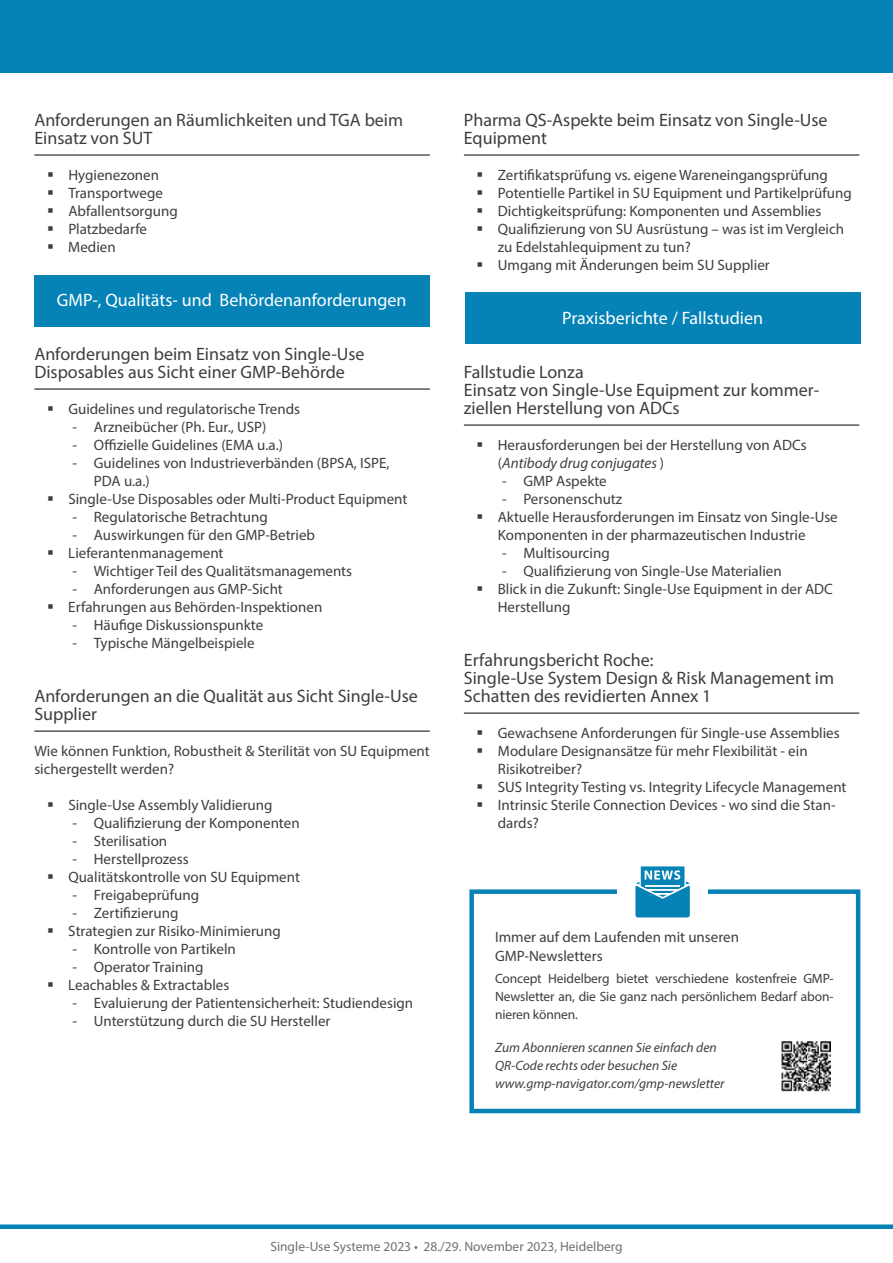
<style>
.page{position:relative;width:893px;height:1263px;background:#fff}
.page>*{position:absolute;margin:0;border:0;box-sizing:border-box;transform-origin:0 0}
.t1{font:18px/18px "Myriad Pro";color:#3e3d40}
.t2{font:18px "Myriad Pro";color:#fff}
.t3{font:15px/18px "Myriad Pro";color:#3e3d40}
.t4{font:13.5px/18px "Myriad Pro";letter-spacing:-.01em;color:#3e3d40;text-align:justify}
.t5{font:italic 13.5px/18px "Myriad Pro";color:#3e3d40}
.t6{font:13.5px "Myriad Pro";color:#707172}
.s1{font-style:italic}
</style>
<div class="page">
<div style="left:0;top:0;width:893px;height:72px;background:#0683b6"></div>
<div style="left:0;top:1224px;width:893px;height:5px;background:#0683b6"></div>
<hr style="left:34px;top:155px;width:396px;height:1px;background:#000">
<hr style="left:34px;top:389px;width:396px;height:1px;background:#000">
<hr style="left:34px;top:731px;width:396px;height:1px;background:#000">
<hr style="left:464px;top:155px;width:395px;height:1px;background:#000">
<hr style="left:464px;top:425px;width:395px;height:1px;background:#000">
<hr style="left:464px;top:713px;width:395px;height:1px;background:#000">
<div style="left:465px;top:293px;width:395px;height:51px;background:#0683b6"></div>
<div style="left:34px;top:275px;width:395px;height:51px;background:#0683b6"></div>
<div style="left:469px;top:889px;width:391px;height:224px;border:4px solid #0683b6"></div>
<img style="left:781px;top:1041px;width:49px;height:50px">
<div style="left:617px;top:874px;width:91px;height:38px;background:#fff"></div>
<svg style="left:635px;top:866px;width:55px;height:51px;background:#409fc6"></svg>
<p class="t1" style="left:34px;top:111px;width:370px">Anforderungen an Räumlichkeiten und TGA beim<br>Einsatz von SUT</p>
<p class="t3" style="left:68px;top:166px;width:111px">Hygienezonen<br>Transportwege<br>Abfallentsorgung<br>Platzbedarfe<br>Medien</p>
<p class="t2" style="left:57px;top:289px;width:351px">GMP-, Qualitäts- und Behördenanforderungen</p>
<p class="t1" style="left:34px;top:345px;width:332px">Anforderungen beim Einsatz von Single-Use<br>Disposables aus Sicht einer GMP-Behörde</p>
<p class="t3" style="left:68px;top:400px;width:233px">Guidelines und regulatorische Trends</p>
<p class="t3" style="left:73px;top:418px;width:195px">- Arzneibücher (Ph. Eur., USP)</p>
<p class="t3" style="left:73px;top:436px;width:212px">- Offizielle Guidelines (EMA u.a.)</p>
<p class="t3" style="left:73px;top:454px;width:318px">- Guidelines von Industrieverbänden (BPSA, ISPE,</p>
<p class="t3" style="left:94px;top:472px;width:57px">PDA u.a.)</p>
<p class="t3" style="left:68px;top:490px;width:341px">Single-Use Disposables oder Multi-Product Equipment</p>
<p class="t3" style="left:73px;top:508px;width:197px">- Regulatorische Betrachtung</p>
<p class="t3" style="left:68px;top:526px;width:248px">- Auswirkungen für den GMP-Betrieb<br>Lieferantenmanagement</p>
<p class="t3" style="left:73px;top:562px;width:281px">- Wichtiger Teil des Qualitätsmanagements</p>
<p class="t3" style="left:68px;top:580px;width:256px">- Anforderungen aus GMP-Sicht<br>Erfahrungen aus Behörden-Inspektionen</p>
<p class="t3" style="left:73px;top:616px;width:192px">- Häufige Diskussionspunkte</p>
<p class="t3" style="left:73px;top:634px;width:184px">- Typische Mängelbeispiele</p>
<p class="t1" style="left:34px;top:687px;width:385px">Anforderungen an die Qualität aus Sicht Single-Use<br>Supplier</p>
<p class="t3" style="left:34px;top:742px;width:397px">Wie können Funktion, Robustheit &amp; Sterilität von SU Equipment sichergestellt werden?</p>
<p class="t3" style="left:68px;top:796px;width:206px">Single-Use Assembly Validierung</p>
<p class="t3" style="left:73px;top:814px;width:229px">- Qualifizierung der Komponenten</p>
<p class="t3" style="left:73px;top:832px;width:96px">- Sterilisation</p>
<p class="t3" style="left:68px;top:850px;width:233px">- Herstellprozess<br>Qualitätskontrolle von SU Equipment</p>
<p class="t3" style="left:73px;top:886px;width:128px">- Freigabeprüfung</p>
<p class="t3" style="left:68px;top:904px;width:214px">- Zertifizierung<br>Strategien zur Risiko-Minimierung</p>
<p class="t3" style="left:73px;top:940px;width:165px">- Kontrolle von Partikeln</p>
<p class="t3" style="left:68px;top:958px;width:163px">- Operator Training<br>Leachables &amp; Extractables</p>
<p class="t3" style="left:73px;top:994px;width:342px">- Evaluierung der Patientensicherheit: Studiendesign</p>
<p class="t3" style="left:73px;top:1012px;width:259px">- Unterstützung durch die SU Hersteller</p>
<p class="t1" style="left:464px;top:111px;width:365px">Pharma QS-Aspekte beim Einsatz von Single-Use<br>Equipment</p>
<p class="t3" style="left:498px;top:166px;width:355px">Zertifikatsprüfung vs. eigene Wareneingangsprüfung Potentielle Partikel in SU Equipment und Partikelprüfung Dichtigkeitsprüfung: Komponenten und Assemblies Qualifizierung von SU Ausrüstung – was ist im Vergleich zu Edelstahlequipment zu tun?<br>Umgang mit Änderungen beim SU Supplier</p>
<p class="t2" style="left:562px;top:307px;width:203px">Praxisberichte / Fallstudien</p>
<p class="t1" style="left:464px;top:363px;width:357px">Fallstudie Lonza<br>Einsatz von Single-Use Equipment zur kommer&shy;ziellen Herstellung von ADCs</p>
<p class="t3" style="left:498px;top:436px;width:310px">Herausforderungen bei der Herstellung von ADCs (<span class="s1">Antibody drug conjugates</span> )</p>
<p class="t3" style="left:502px;top:472px;width:106px">- GMP Aspekte</p>
<p class="t3" style="left:498px;top:490px;width:341px">- Personenschutz<br>Aktuelle Herausforderungen im Einsatz von Single-Use<br>Komponenten in der pharmazeutischen Industrie</p>
<p class="t3" style="left:502px;top:544px;width:109px">- Multisourcing</p>
<p class="t3" style="left:498px;top:562px;width:337px">- Qualifizierung von Single-Use Materialien<br>Blick in die Zukunft: Single-Use Equipment in der ADC<br>Herstellung</p>
<p class="t1" style="left:464px;top:651px;width:372px">Erfahrungsbericht Roche:<br>Single-Use System Design &amp; Risk Management im<br>Schatten des revidierten Annex 1</p>
<p class="t3" style="left:498px;top:724px;width:350px">Gewachsene Anforderungen für Single-use Assemblies Modulare Designansätze für mehr Flexibilität - ein Risikotreiber?<br>SUS Integrity Testing vs. Integrity Lifecycle Management Intrinsic Sterile Connection Devices - wo sind die Stan&shy;dards?</p>
<p class="t3" style="left:495px;top:927px;width:245px;line-height:19.2px">Immer auf dem Laufenden mit unseren<br>GMP-Newsletters</p>
<p class="t4" style="left:495px;top:970px;width:340px">Concept Heidelberg bietet verschiedene kostenfreie GMP-Newsletter an, die Sie ganz nach persönlichem Bedarf abon&shy;nieren können.</p>
<p class="t5" style="left:495px;top:1039px;width:231px">Zum Abonnieren scannen Sie einfach den<br>QR-Code rechts oder besuchen Sie www.gmp-navigator.com/gmp-newsletter</p>
<p class="t6" style="left:270px;top:1238px;width:354px">Single-Use Systeme 2023 • 28./29. November 2023, Heidelberg</p>
</div>
